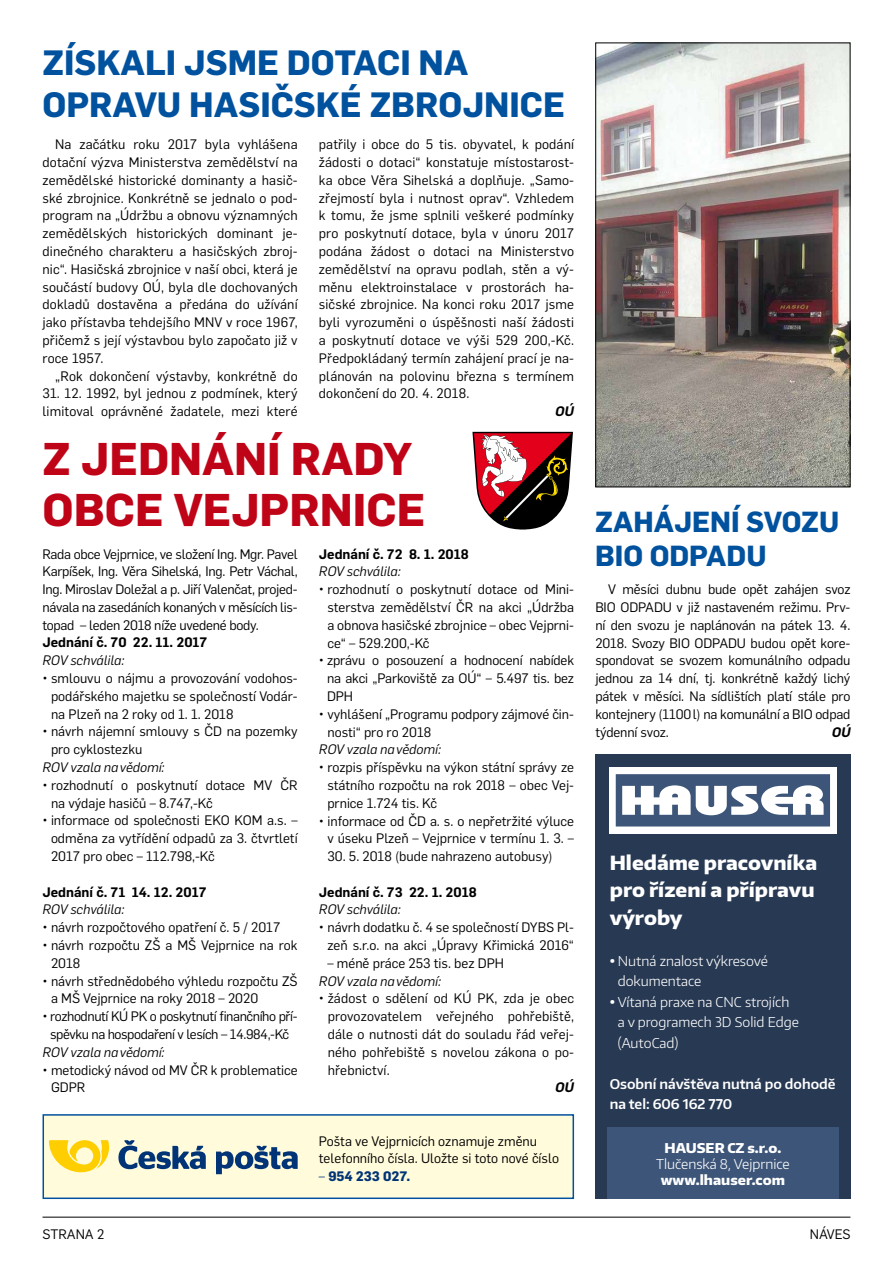
<style>
.page{position:relative;width:893px;height:1263px;background:#fff}
.page>*{position:absolute;margin:0;border:0;box-sizing:border-box;transform-origin:0 0}
.t1{font:700 45px/51px "Flama";color:#c00418}
.t2{font:700 34.5px/41.4px "Flama";color:#00519e}
.t3{font:700 28.5px/34.2px "Flama";color:#00519e}
.t4{font:800 19.5px/27.8px "Encode Sans";color:#fff}
.t5{font:13.5px/17.9px "Flama";color:#000;text-align:justify}
.t6{font:italic 13.5px "Flama";color:#000}
.t7{font:300 13.5px/20.5px "Encode Sans";color:#fff}
.t8{font:600 13.5px "Flama";color:#000}
.t9{font:13.5px/17.9px "Flama";letter-spacing:-.03em;color:#000;text-align:center}
.t10{font:600 13.5px/20.5px "Encode Sans";color:#fff}
.t11{font:800 13.5px "Encode Sans";color:#fff}
.t12{font:700 13.5px "Flama";color:#003477}
.t13{font:italic 600 13.5px "Flama";color:#000}
.s1{font-weight:400}
.s2{font-weight:900}
</style>
<div class="page">
<hr style="left:43px;top:1217px;width:807px;height:1px;background:#000">
<img style="left:597px;top:45px;width:251px;height:440px">
<div style="left:595px;top:43px;width:255px;height:444px;border:1px solid #000"></div>
<div style="left:595px;top:754px;width:255px;height:445px;background:#283953"></div>
<div style="left:609px;top:767px;width:227px;height:66px;background:#fff"></div>
<svg style="left:616px;top:774px;width:214px;height:52px"></svg>
<div style="left:607px;top:1128px;width:231px;height:71px;background:#3d5578"></div>
<div style="left:43px;top:1114px;width:531px;height:85px;background:#fffbdb;border:2px solid #00519e"></div>
<svg style="left:49px;top:1140px;width:60px;height:32px"></svg>
<svg style="left:118px;top:1140px;width:88px;height:29px"></svg>
<svg style="left:216px;top:1146px;width:82px;height:28px"></svg>
<svg style="left:472px;top:432px;width:101px;height:97px"></svg>
<h2 class="t2" style="left:43px;top:40px;width:524px">ZÍSKALI JSME DOTACI NA<br>OPRAVU HASIČSKÉ ZBROJNICE</h2>
<p class="t5" style="left:43px;top:135px;width:257px;text-indent:13px">Na začátku roku 2017 byla vyhlášena dotační výzva Ministerstva zemědělství na zemědělské historické dominanty a hasič&shy;ské zbrojnice. Konkrétně se jednalo o pod&shy;program na „Údržbu a obnovu významných zemědělských historických dominant je&shy;dinečného charakteru a hasičských zbroj&shy;nic“. Hasičská zbrojnice v naší obci, která je součástí budovy OÚ, byla dle dochovaných dokladů dostavěna a předána do užívání jako přístavba tehdejšího MNV v roce 1967, přičemž s její výstavbou bylo započato již v roce 1957.</p>
<p class="t5" style="left:55px;top:366px;width:244px">„Rok dokončení výstavby, konkrétně do</p>
<p class="t5" style="left:43px;top:384px;width:257px">31. 12. 1992, byl jednou z podmínek, který limitoval oprávněné žadatele, mezi které</p>
<p class="t5" style="left:319px;top:135px;width:257px">patřily i obce do 5 tis. obyvatel, k podání žádosti o dotaci“ konstatuje místostarost&shy;ka obce Věra Sihelská a doplňuje. „Samo&shy;zřejmostí byla i nutnost oprav“. Vzhledem k tomu, že jsme splnili veškeré podmínky pro poskytnutí dotace, byla v únoru 2017 podána žádost o dotaci na Ministerstvo zemědělství na opravu podlah, stěn a vý&shy;měnu elektroinstalace v prostorách ha&shy;sičské zbrojnice. Na konci roku 2017 jsme byli vyrozuměni o úspěšnosti naší žádosti a poskytnutí dotace ve výši 529 200,-Kč.<br>Předpokládaný termín zahájení prací je na&shy;plánován na polovinu března s termínem dokončení do 20. 4. 2018.</p>
<p class="t13" style="left:555px;top:402px;width:20px">OÚ</p>
<h1 class="t1" style="left:43px;top:430px;width:384px">Z JEDNÁNÍ RADY<br>OBCE VEJPRNICE</h1>
<p class="t5" style="left:43px;top:544px;width:257px">Rada obce Vejprnice, ve složení Ing. Mgr. Pavel Karpíšek, Ing. Věra Sihelská, Ing. Petr Váchal, Ing. Miroslav Doležal a p. Jiří Valenčat, projed&shy;návala na zasedáních konaných v měsících lis&shy;topad – leden 2018 níže uvedené body.</p>
<p class="t8" style="left:43px;top:633px;width:166px">Jednání č. 70 22. 11. 2017</p>
<p class="t6" style="left:43px;top:651px;width:83px">ROV schválila:</p>
<p class="t5" style="left:51px;top:668px;width:248px;text-indent:-8px">• smlouvu o nájmu a provozování vodohos&shy;podářského majetku se společností Vodár&shy;na Plzeň na 2 roky od 1. 1. 2018</p>
<p class="t5" style="left:51px;top:722px;width:248px;text-indent:-8px">• návrh nájemní smlouvy s ČD na pozemky pro cyklostezku</p>
<p class="t6" style="left:43px;top:758px;width:124px">ROV vzala na vědomí:</p>
<p class="t5" style="left:51px;top:775px;width:248px;text-indent:-8px">• rozhodnutí o poskytnutí dotace MV ČR na výdaje hasičů – 8.747,-Kč</p>
<p class="t5" style="left:51px;top:811px;width:248px;text-indent:-8px">• informace od společnosti EKO KOM a.s. – odměna za vytřídění odpadů za 3. čtvrtletí 2017 pro obec – 112.798,-Kč</p>
<p class="t8" style="left:43px;top:882px;width:166px">Jednání č. 71 14. 12. 2017</p>
<p class="t6" style="left:43px;top:900px;width:83px">ROV schválila:</p>
<p class="t5" style="left:43px;top:918px;width:239px">• návrh rozpočtového opatření č. 5 / 2017</p>
<p class="t5" style="left:51px;top:935px;width:248px;text-indent:-8px">• návrh rozpočtu ZŠ a MŠ Vejprnice na rok<br>2018</p>
<p class="t5" style="left:51px;top:971px;width:248px;text-indent:-8px">• návrh střednědobého výhledu rozpočtu ZŠ a MŠ Vejprnice na roky 2018 – 2020</p>
<p class="t9" style="left:43px;top:1007px;width:257px">• rozhodnutí KÚ PK o poskytnutí finančního pří&shy;spěvku na hospodaření v lesích – 14.984,-Kč</p>
<p class="t6" style="left:43px;top:1043px;width:124px">ROV vzala na vědomí:</p>
<p class="t5" style="left:51px;top:1060px;width:248px;text-indent:-8px">• metodický návod od MV ČR k problematice<br>GDPR</p>
<p class="t8" style="left:319px;top:544px;width:151px">Jednání č. 72 8. 1. 2018</p>
<p class="t6" style="left:319px;top:562px;width:83px">ROV schválila:</p>
<p class="t5" style="left:327px;top:580px;width:248px;text-indent:-8px">• rozhodnutí o poskytnutí dotace od Mini&shy;sterstva zemědělství ČR na akci „Údržba a obnova hasičské zbrojnice – obec Vejprni&shy;ce“ – 529.200,-Kč</p>
<p class="t5" style="left:327px;top:651px;width:248px;text-indent:-8px">• zprávu o posouzení a hodnocení nabídek na akci „Parkoviště za OÚ“ – 5.497 tis. bez DPH</p>
<p class="t5" style="left:327px;top:704px;width:248px;text-indent:-8px">• vyhlášení „Programu podpory zájmové čin&shy;nosti“ pro ro 2018</p>
<p class="t6" style="left:319px;top:740px;width:124px">ROV vzala na vědomí:</p>
<p class="t5" style="left:327px;top:757px;width:248px;text-indent:-8px">• rozpis příspěvku na výkon státní správy ze státního rozpočtu na rok 2018 – obec Vej&shy;prnice 1.724 tis. Kč</p>
<p class="t5" style="left:319px;top:811px;width:257px;text-align:right">• informace od ČD a. s. o nepřetržité výluce v úseku Plzeň – Vejprnice v termínu 1. 3. –</p>
<p class="t5" style="left:327px;top:846px;width:227px">30. 5. 2018 (bude nahrazeno autobusy)</p>
<p class="t8" style="left:319px;top:882px;width:159px">Jednání č. 73 22. 1. 2018</p>
<p class="t6" style="left:319px;top:900px;width:83px">ROV schválila:</p>
<p class="t5" style="left:319px;top:918px;width:257px;text-align:right">• návrh dodatku č. 4 se společností DYBS Pl&shy;zeň s.r.o. na akci „Úpravy Křimická 2016“</p>
<p class="t5" style="left:327px;top:953px;width:178px">– méně práce 253 tis. bez DPH</p>
<p class="t6" style="left:319px;top:972px;width:124px">ROV vzala na vědomí:</p>
<p class="t5" style="left:328px;top:989px;width:248px;text-indent:-9px">• žádost o sdělení od KÚ PK, zda je obec provozovatelem veřejného pohřebiště, dále o nutnosti dát do souladu řád veřej&shy;ného pohřebiště s novelou zákona o po&shy;hřebnictví.</p>
<p class="t13" style="left:555px;top:1078px;width:20px">OÚ</p>
<p class="t5" style="left:319px;top:1131px;width:242px">Pošta ve Vejprnicích oznamuje změnu telefonního čísla. Uložte si toto nové číslo</p>
<p class="t12" style="left:319px;top:1166px;width:93px"><span class="s1">–</span> 954 233 027.</p>
<h3 class="t3" style="left:595px;top:503px;width:245px">ZAHÁJENÍ SVOZU<br>BIO ODPADU</h3>
<p class="t5" style="left:595px;top:580px;width:257px;text-indent:13px">V měsíci dubnu bude opět zahájen svoz BIO ODPADU v již nastaveném režimu. Prv&shy;ní den svozu je naplánován na pátek 13. 4.<br>2018. Svozy BIO ODPADU budou opět kore&shy;spondovat se svozem komunálního odpadu jednou za 14 dní, tj. konkrétně každý lichý pátek v měsíci. Na sídlištích platí stále pro kontejnery (1100l) na komunální a BIO odpad týdenní svoz.</p>
<p class="t13" style="left:832px;top:722px;width:20px">OÚ</p>
<h3 class="t4" style="left:610px;top:848px;width:209px">Hledáme pracovníka pro řízení a přípravu výroby</h3>
<p class="t7" style="left:618px;top:950px;width:152px;text-indent:-8px"><span class="s2">•</span> Nutná znalost výkresové dokumentace</p>
<p class="t7" style="left:618px;top:991px;width:183px;text-indent:-8px"><span class="s2">•</span> Vítaná praxe na CNC strojích a v programech 3D Solid Edge (AutoCad)</p>
<p class="t10" style="left:610px;top:1073px;width:227px">Osobní návštěva nutná po dohodě na tel: 606 162 770</p>
<p class="t11" style="left:664px;top:1139px;width:118px">HAUSER CZ s.r.o.</p>
<p class="t7" style="left:656px;top:1153px;width:135px">Tlučenská 8, Vejprnice</p>
<p class="t11" style="left:661px;top:1171px;width:126px">www.lhauser.com</p>
<p class="t5" style="left:43px;top:1224px;width:63px">STRANA 2</p>
<p class="t5" style="left:810px;top:1224px;width:42px">NÁVES</p>
</div>
